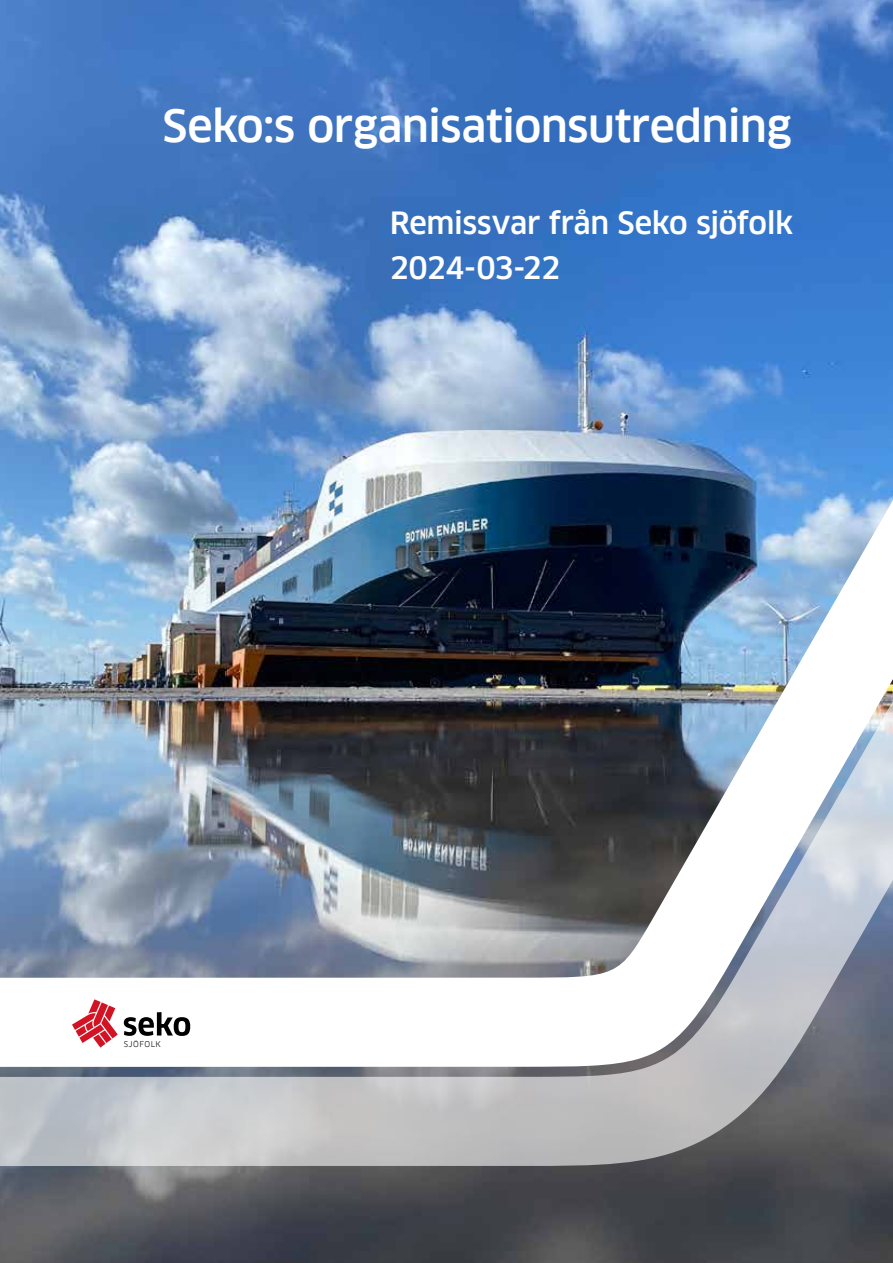
<style>
.page{position:relative;width:893px;height:1263px;background:#fff}
.page>*{position:absolute;margin:0;border:0;box-sizing:border-box;transform-origin:0 0}
.t1{font:500 43.5px "Clan Pro";letter-spacing:-.015em;color:#fff}
.t2{font:500 30px/45px "Clan Pro";letter-spacing:-.02em;color:#fff}
.t3{font:7.8px "Clan Pro";letter-spacing:.06em;color:#000}
</style>
<div class="page">
<img style="left:0;top:0;width:893px;height:1263px">
<img style="left:0;top:499px;width:893px;height:104px">
<img style="left:0;top:603px;width:893px;height:563px">
<svg style="left:124px;top:1012px;width:66px;height:24px"></svg>
<svg style="left:72px;top:999px;width:46px;height:48px"></svg>
<h1 class="t1" style="left:163px;top:101px;width:630px">Seko:s organisationsutredning</h1>
<p class="t2" style="left:390px;top:201px;width:405px">Remissvar från Seko sjöfolk<br>2024-03-22</p>
<p class="t3" style="left:124px;top:1040px;width:39px">SJÖFOLK</p>
</div>
